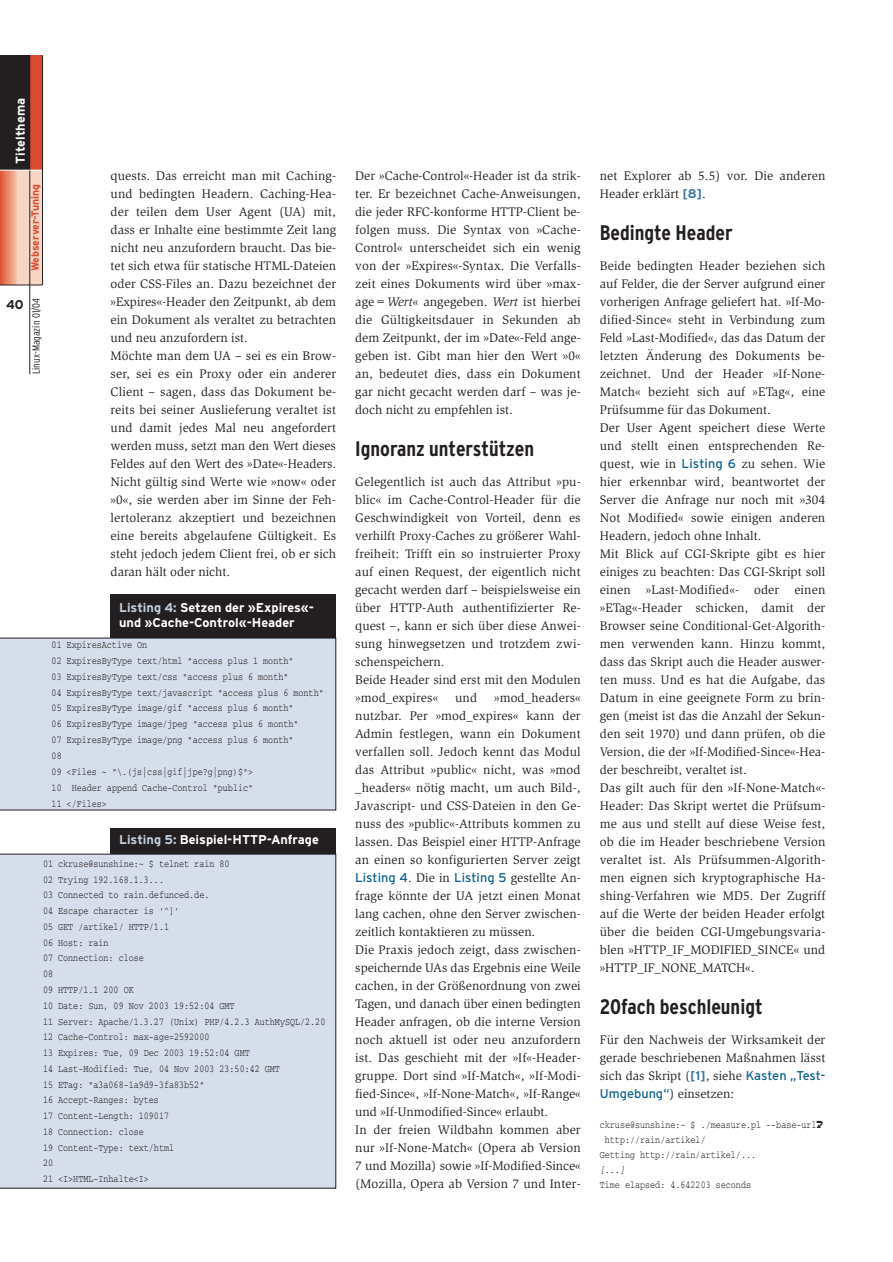
<style>
.page{position:relative;width:893px;height:1262px;background:#fff}
.page>*{position:absolute;margin:0;border:0;box-sizing:border-box;transform-origin:0 0}
.t1{font:700 condensed 21px "Interstate";color:#231f20}
.t2{font:12.75px/18px "Slimbach";letter-spacing:.01em;color:#231f20}
.t3{font:700 12.75px/15px "Interstate";color:#fff}
.t4{font:700 12.75px "Interstate";color:#231f20}
.t5{font:10.5px/15.8px "Courier";color:#231f20;scale:.8 1}
.t6{font:300 condensed 10.5px "Interstate";color:#231f20}
.t7{font:700 10.5px "Interstate";color:#db492e}
.t8{font:italic 10.5px "Courier";color:#231f20;scale:.8 1}
.s1{font-style:italic}
.s2{color:#c1d0e0}
.s3{font-family:"Interstate";color:#0f618e}
.s4{font-family:"Interstate";font-weight:700;color:#3978a3}
</style>
<div class="page">
<div style="left:111px;top:828px;width:225px;height:26px;background:#231f20"></div>
<div style="left:0;top:854px;width:336px;height:334px;background:#d7deeb"></div>
<div style="left:111px;top:594px;width:225px;height:44px;background:#231f20"></div>
<div style="left:0;top:638px;width:336px;height:172px;background:#d7deeb"></div>
<div style="left:0;top:55px;width:43px;height:230px;background:#db492e"></div>
<div style="left:0;top:55px;width:30px;height:115px;background:#231f20"></div>
<svg style="left:0;top:171px;width:17px;height:114px;background:#e78a6d"></svg>
<div style="left:17px;top:170px;width:26px;height:115px;background:#f6d5c4"></div>
<hr style="left:30px;top:55px;width:1px;height:319px;background:#231f20">
<hr style="left:0;top:285px;width:43px;height:1px;background:#231f20">
<hr style="left:0;top:170px;width:43px;height:1px;background:#fff">
<hr style="left:42px;top:55px;width:1px;height:230px;background:#231f20">
<p class="t3" style="left:14px;top:164px;width:67px;rotate:-90deg">Titelthema</p>
<p class="t2" style="left:111px;top:168px;width:227px">quests. Das erreicht man mit Caching&shy;und bedingten Headern. Caching-Hea&shy;der teilen dem User Agent (UA) mit, dass er Inhalte eine bestimmte Zeit lang nicht neu anzufordern braucht. Das bie&shy;tet sich etwa für statische HTML-Dateien oder CSS-Files an. Dazu bezeichnet der »Expires«-Header den Zeitpunkt, ab dem ein Dokument als veraltet zu betrachten und neu anzufordern ist.<br>Möchte man dem UA – sei es ein Brow&shy;ser, sei es ein Proxy oder ein anderer Client – sagen, dass das Dokument be&shy;reits bei seiner Auslieferung veraltet ist und damit jedes Mal neu angefordert werden muss, setzt man den Wert dieses Feldes auf den Wert des »Date«-Headers.<br>Nicht gültig sind Werte wie »now« oder »0«, sie werden aber im Sinne der Feh&shy;lertoleranz akzeptiert und bezeichnen eine bereits abgelaufene Gültigkeit. Es steht jedoch jedem Client frei, ob er sich daran hält oder nicht.</p>
<p class="t2" style="left:355px;top:168px;width:227px;text-align:justify">Der »Cache-Control«-Header ist da strik&shy;ter. Er bezeichnet Cache-Anweisungen, die jeder RFC-konforme HTTP-Client be&shy;folgen muss. Die Syntax von »Cache-Control« unterscheidet sich ein wenig von der »Expires«-Syntax. Die Verfalls&shy;zeit eines Dokuments wird über »max&shy;age=<span class="s1">Wert</span>« angegeben. <span class="s1">Wert</span> ist hierbei die Gültigkeitsdauer in Sekunden ab dem Zeitpunkt, der im »Date«-Feld ange&shy;geben ist. Gibt man hier den Wert »0« an, bedeutet dies, dass ein Dokument gar nicht gecacht werden darf – was je&shy;doch nicht zu empfehlen ist.</p>
<p class="t7" style="left:31px;top:271px;width:89px;rotate:-90deg">Webserver-Tuning</p>
<p class="t4" style="left:6px;top:300px;width:19px">40</p>
<p class="t6" style="left:32px;top:374px;width:77px;rotate:-90deg">Linux-Magazin 01/04</p>
<h1 class="t1" style="left:355px;top:441px;width:180px">Ignoranz unterstützen</h1>
<p class="t2" style="left:355px;top:474px;width:227px">Gelegentlich ist auch das Attribut »pu&shy;blic« im Cache-Control-Header für die Geschwindigkeit von Vorteil, denn es verhilft Proxy-Caches zu größerer Wahl&shy;freiheit: Trifft ein so instruierter Proxy auf einen Request, der eigentlich nicht gecacht werden darf – beispielsweise ein über HTTP-Auth authentifizierter Re&shy;quest –, kann er sich über diese Anwei&shy;sung hinwegsetzen und trotzdem zwi&shy;schenspeichern.<br>Beide Header sind erst mit den Modulen »mod_expires«</p>
<p class="t3" style="left:119px;top:600px;width:196px"><span class="s2">Listing 4:</span> Setzen der »Expires«- und »Cache-Control«-Header</p>
<p class="t5" style="left:52px;top:637px;width:341px">01 ExpiresActive On<br>02 ExpiresByType text/html "access plus 1 month"<br>03 ExpiresByType text/css "access plus 6 month"<br>04 ExpiresByType text/javascript "access plus 6 month" 05 ExpiresByType image/gif "access plus 6 month"<br>06 ExpiresByType image/jpeg "access plus 6 month"<br>07 ExpiresByType image/png "access plus 6 month"<br>08<br>09 &lt;Files ~ "\.(js|css|gif|jpe?g|png)$"&gt;<br>10 Header append Cache-Control "public"<br>11 &lt;/Files&gt;</p>
<p class="t2" style="left:355px;top:690px;width:227px;text-indent:139px">»mod_headers« nutzbar. Per »mod_expires« kann der Admin festlegen, wann ein Dokument verfallen soll. Jedoch kennt das Modul das Attribut »public« nicht, was »mod _headers« nötig macht, um auch Bild-, Javascript- und CSS-Dateien in den Ge&shy;nuss des »public«-Attributs kommen zu lassen. Das Beispiel einer HTTP-Anfrage an einen so konfigurierten Server zeigt <span class="s3">Listing 4</span>. Die in <span class="s3">Listing 5</span> gestellte An&shy;frage könnte der UA jetzt einen Monat lang cachen, ohne den Server zwischen&shy;zeitlich kontaktieren zu müssen.<br>Die Praxis jedoch zeigt, dass zwischen&shy;speichernde UAs das Ergebnis eine Weile cachen, in der Größenordnung von zwei Tagen, und danach über einen bedingten Header anfragen, ob die interne Version noch aktuell ist oder neu anzufordern ist. Das geschieht mit der »If«-Header&shy;gruppe. Dort sind »If-Match«, »If-Modi&shy;fied-Since«, »If-None-Match«, »If-Range« und »If-Unmodified-Since« erlaubt.<br>In der freien Wildbahn kommen aber nur »If-None-Match« (Opera ab Version 7 und Mozilla) sowie »If-Modified-Since« (Mozilla, Opera ab Version 7 und Inter-</p>
<p class="t2" style="left:455px;top:690px;width:23px">und</p>
<p class="t3" style="left:119px;top:833px;width:201px"><span class="s2">Listing 5:</span> Beispiel-HTTP-Anfrage</p>
<p class="t5" style="left:43px;top:856px;width:354px">01 ckruse@sunshine:~ $ telnet rain 80<br>02 Trying 192.168.1.3...<br>03 Connected to rain.defunced.de.<br>04 Escape character is '^]'<br>05 GET /artikel/ HTTP/1.1<br>06 Host: rain<br>07 Connection: close<br>08<br>09 HTTP/1.1 200 OK<br>10 Date: Sun, 09 Nov 2003 19:52:04 GMT<br>11 Server: Apache/1.3.27 (Unix) PHP/4.2.3 AuthMySQL/2.20<br>12 Cache-Control: max-age=2592000<br>13 Expires: Tue, 09 Dec 2003 19:52:04 GMT<br>14 Last-Modified: Tue, 04 Nov 2003 23:50:42 GMT<br>15 ETag: "a3a068-1a9d9-3fa83b52"<br>16 Accept-Ranges: bytes<br>17 Content-Length: 109017<br>18 Connection: close<br>19 Content-Type: text/html<br>20<br>21 &lt;I&gt;HTML-Inhalte&lt;I&gt;</p>
<p class="t2" style="left:600px;top:168px;width:227px">net Explorer ab 5.5) vor. Die anderen<br>Header erklärt <span class="s4">[8]</span>.</p>
<h1 class="t1" style="left:600px;top:225px;width:134px">Bedingte Header</h1>
<p class="t2" style="left:600px;top:258px;width:227px">Beide bedingten Header beziehen sich auf Felder, die der Server aufgrund einer vorherigen Anfrage geliefert hat. »If-Mo&shy;dified-Since« steht in Verbindung zum Feld »Last-Modified«, das das Datum der letzten Änderung des Dokuments be&shy;zeichnet. Und der Header »If-None-Match« bezieht sich auf »ETag«, eine Prüfsumme für das Dokument.<br>Der User Agent speichert diese Werte und stellt einen entsprechenden Re&shy;quest, wie in <span class="s3">Listing 6</span> zu sehen. Wie hier erkennbar wird, beantwortet der Server die Anfrage nur noch mit »304<br>Not Modified« sowie einigen anderen Headern, jedoch ohne Inhalt.<br>Mit Blick auf CGI-Skripte gibt es hier einiges zu beachten: Das CGI-Skript soll einen »Last-Modified«- oder einen »ETag«-Header schicken, damit der Browser seine Conditional-Get-Algorith&shy;men verwenden kann. Hinzu kommt, dass das Skript auch die Header auswer&shy;ten muss. Und es hat die Aufgabe, das Datum in eine geeignete Form zu brin&shy;gen (meist ist das die Anzahl der Sekun&shy;den seit 1970) und dann prüfen, ob die Version, die der »If-Modified-Since«-Hea&shy;der beschreibt, veraltet ist.<br>Das gilt auch für den »If-None-Match«- Header: Das Skript wertet die Prüfsum&shy;me aus und stellt auf diese Weise fest, ob die im Header beschriebene Version veraltet ist. Als Prüfsummen-Algorith&shy;men eignen sich kryptographische Ha&shy;shing-Verfahren wie MD5. Der Zugriff auf die Werte der beiden Header erfolgt über die beiden CGI-Umgebungsvaria&shy;blen »HTTP_IF_MODIFIED_SINCE« und »HTTP_IF_NONE_MATCH«.</p>
<h1 class="t1" style="left:600px;top:999px;width:164px">20fach beschleunigt</h1>
<p class="t2" style="left:600px;top:1032px;width:227px;text-align:justify">Für den Nachweis der Wirksamkeit der gerade beschriebenen Maßnahmen lässt sich das Skript (<span class="s4">[1]</span>, siehe <span class="s3">Kasten „Test-Umgebung“</span>) einsetzen:</p>
<p class="t5" style="left:600px;top:1118px;width:272px">ckruse@sunshine:~ $ ./measure.pl --base-url</p>
<p class="t5" style="left:605px;top:1133px;width:127px">http://rain/artikel/</p>
<p class="t5" style="left:600px;top:1148px;width:197px">Getting http://rain/artikel/...</p>
<p class="t8" style="left:600px;top:1166px;width:33px">[...]</p>
<p class="t5" style="left:600px;top:1178px;width:190px">Time elapsed: 4.642203 seconds</p>
</div>
